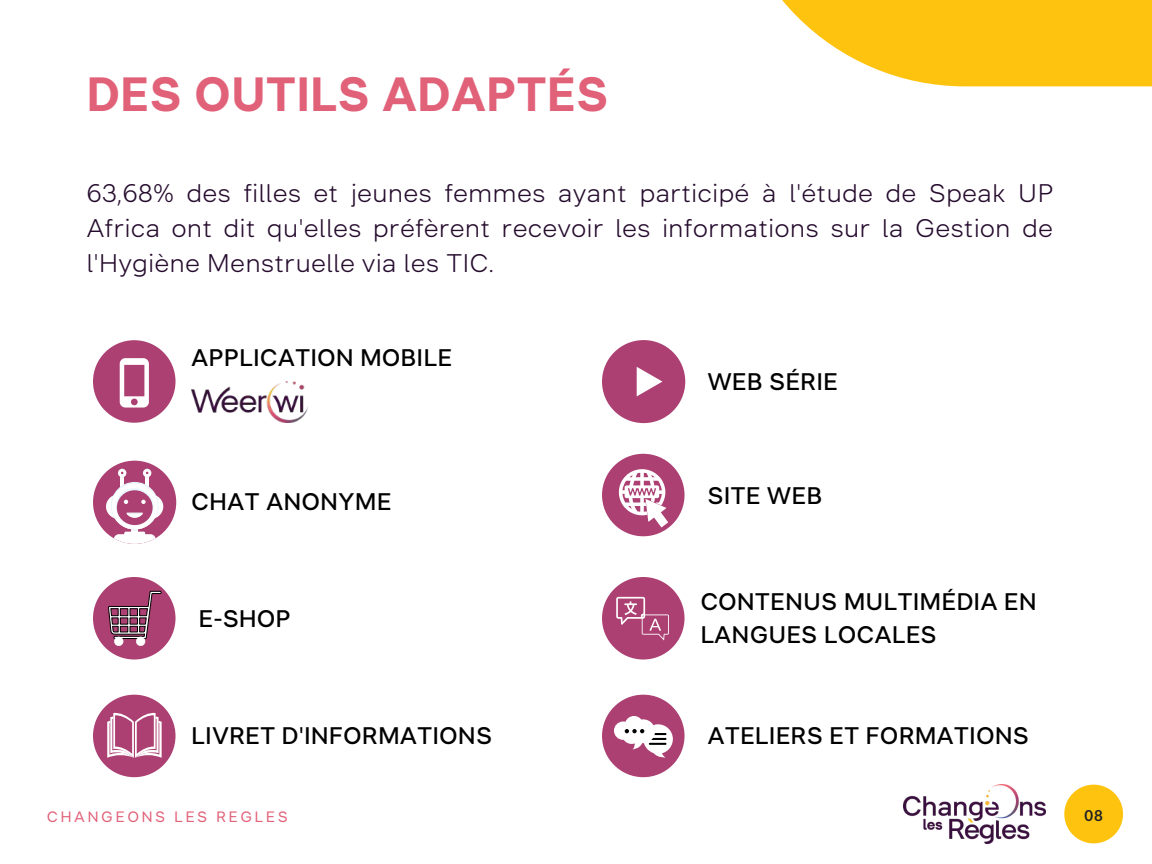
<style>
.page{position:relative;width:1152px;height:864px;background:#fff}
.page>*{position:absolute;margin:0;border:0;box-sizing:border-box;transform-origin:0 0}
.t1{font:700 48px "Inerta";color:#e16179}
.t2{font:300 25.5px/34.8px "Inerta";color:#260c2e;text-align:justify}
.t3{font:500 24px/32.7px "Inerta";color:#000}
.t4{font:700 15.15px "Lato";color:#222}
.t5{font:15px "Inerta";letter-spacing:.16em;color:#e16179}
</style>
<div class="page">
<svg style="left:1064px;top:785px;width:59px;height:58px"></svg>
<div style="left:602px;top:454px;width:83px;height:82px;background:#ac4072;border-radius:50%"></div>
<svg style="left:619px;top:469px;width:49px;height:58px"></svg>
<div style="left:602px;top:577px;width:83px;height:83px;background:#ac4072;border-radius:50%"></div>
<svg style="left:616px;top:597px;width:53px;height:44px"></svg>
<div style="left:93px;top:695px;width:83px;height:82px;background:#ac4072;border-radius:50%"></div>
<svg style="left:107px;top:712px;width:55px;height:46px"></svg>
<svg style="left:782px;top:0;width:370px;height:86px;background:#fecb32"></svg>
<div style="left:602px;top:695px;width:83px;height:82px;background:#ac4072;border-radius:50%"></div>
<svg style="left:614px;top:716px;width:59px;height:42px"></svg>
<div style="left:93px;top:340px;width:83px;height:83px;background:#ac4072;border-radius:50%"></div>
<svg style="left:120px;top:358px;width:29px;height:50px"></svg>
<div style="left:93px;top:461px;width:83px;height:83px;background:#ac4072;border-radius:50%"></div>
<hr style="left:120px;top:473px;width:4px;height:16px;background:#fff">
<svg style="left:118px;top:469px;width:8px;height:8px"></svg>
<svg style="left:120px;top:472px;width:4px;height:6px"></svg>
<hr style="left:145px;top:473px;width:4px;height:16px;background:#fff">
<svg style="left:143px;top:469px;width:8px;height:8px"></svg>
<svg style="left:145px;top:472px;width:4px;height:6px"></svg>
<svg style="left:111px;top:482px;width:48px;height:48px"></svg>
<div style="left:112px;top:483px;width:46px;height:47px;background:#fff;border-radius:50%"></div>
<svg style="left:116px;top:488px;width:38px;height:37px"></svg>
<div style="left:117px;top:490px;width:36px;height:35px;background:#ac4072;border-radius:50%"></div>
<svg style="left:106px;top:494px;width:57px;height:25px"></svg>
<svg style="left:114px;top:529px;width:42px;height:15px"></svg>
<div style="left:93px;top:577px;width:83px;height:83px;background:#ac4072;border-radius:50%"></div>
<svg style="left:108px;top:591px;width:53px;height:55px"></svg>
<div style="left:602px;top:340px;width:83px;height:83px;background:#ac4072;border-radius:50%"></div>
<svg style="left:637px;top:367px;width:25px;height:29px"></svg>
<img style="left:904px;top:785px;width:141px;height:58px">
<img style="left:191px;top:381px;width:116px;height:42px">
<h1 class="t1" style="left:86px;top:70px;width:524px">DES OUTILS ADAPTÉS</h1>
<p class="t2" style="left:86px;top:175px;width:969px">63,68% des filles et jeunes femmes ayant participé à l'étude de Speak UP Africa ont dit qu'elles préfèrent recevoir les informations sur la Gestion de l'Hygiène Menstruelle via les TIC.</p>
<p class="t3" style="left:191px;top:341px;width:262px">APPLICATION MOBILE</p>
<p class="t3" style="left:707px;top:365px;width:132px">WEB SÉRIE</p>
<p class="t3" style="left:191px;top:486px;width:202px">CHAT ANONYME</p>
<p class="t3" style="left:707px;top:479px;width:116px">SITE WEB</p>
<p class="t3" style="left:198px;top:602px;width:94px">E-SHOP</p>
<p class="t3" style="left:700px;top:586px;width:338px">CONTENUS MULTIMÉDIA EN<br>LANGUES LOCALES</p>
<p class="t3" style="left:191px;top:720px;width:302px">LIVRET D'INFORMATIONS</p>
<p class="t3" style="left:707px;top:720px;width:323px">ATELIERS ET FORMATIONS</p>
<p class="t5" style="left:47px;top:809px;width:242px">CHANGEONS LES REGLES</p>
<p class="t4" style="left:1084px;top:806px;width:20px">08</p>
</div>
